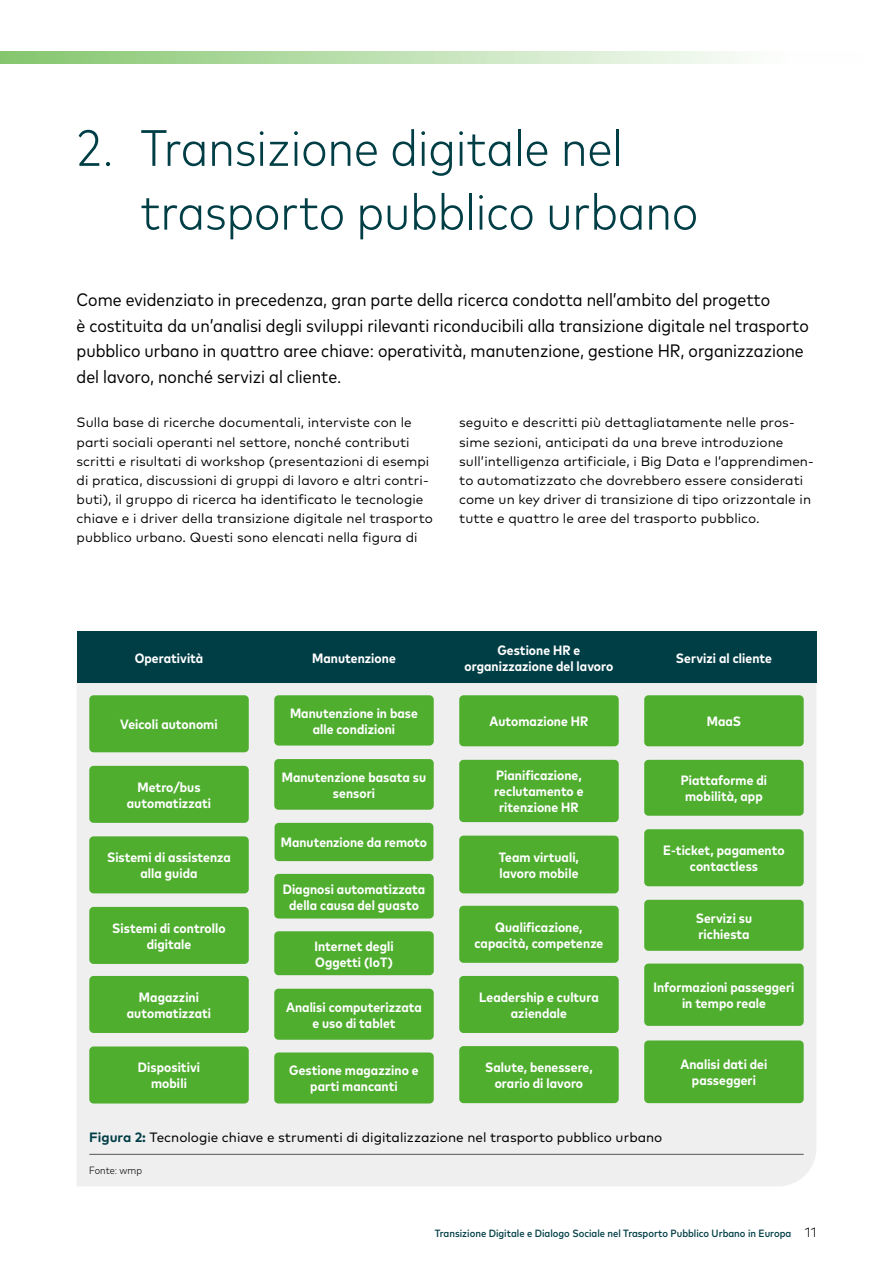
<style>
.page{position:relative;width:893px;height:1263px;background:#fff}
.page>*{position:absolute;margin:0;border:0;box-sizing:border-box;transform-origin:0 0}
.Head_01_IT{font:300 condensed 51px/63.8px "Mark Pro";color:#003e46}
.Intro_IT{font:condensed 18px/25.5px "Mark Pro";color:#000}
.Grafik_IT{font:700 condensed 13.5px/15.9px "Mark Pro";letter-spacing:.005em;color:#fff;text-align:center}
.Copy_IT{font:13.5px/19.2px "Mark Pro";letter-spacing:.005em;color:#000}
.Figure_IT{font:13.5px "Mark Pro";color:#000}
.t1{font:500 condensed 10.5px "Mark Pro";color:#003e46}
.Quelle_IT{font:300 condensed 10.5px "Mark Pro";color:#000}
.s1{font-weight:700;color:#003e46}
.s2{font-weight:300;font-stretch:normal;font-size:13.5px;color:#000}
</style>
<div class="page">
<svg style="left:0;top:51px;width:739px;height:13px;background:#bce0b0"></svg>
<div style="left:77px;top:682px;width:739px;height:504px;background:#efefef"></div>
<div style="left:77px;top:631px;width:739px;height:51px;background:#003e46"></div>
<hr style="left:89px;top:1154px;width:715px;height:1px;background:#555">
<div style="left:89px;top:695px;width:160px;height:57px;background:#50ae2f;border-radius:4px"></div>
<div style="left:459px;top:695px;width:160px;height:51px;background:#50ae2f;border-radius:4px"></div>
<div style="left:274px;top:695px;width:160px;height:50px;background:#50ae2f;border-radius:4px"></div>
<div style="left:644px;top:695px;width:160px;height:51px;background:#50ae2f;border-radius:4px"></div>
<div style="left:89px;top:766px;width:160px;height:57px;background:#50ae2f;border-radius:4px"></div>
<div style="left:459px;top:760px;width:160px;height:62px;background:#50ae2f;border-radius:4px"></div>
<div style="left:274px;top:759px;width:160px;height:51px;background:#50ae2f;border-radius:4px"></div>
<div style="left:644px;top:760px;width:160px;height:56px;background:#50ae2f;border-radius:4px"></div>
<div style="left:89px;top:836px;width:160px;height:57px;background:#50ae2f;border-radius:4px"></div>
<div style="left:459px;top:836px;width:160px;height:57px;background:#50ae2f;border-radius:4px"></div>
<div style="left:275px;top:823px;width:158px;height:38px;background:#50ae2f;border-radius:4px"></div>
<div style="left:644px;top:829px;width:160px;height:57px;background:#50ae2f;border-radius:4px"></div>
<div style="left:89px;top:907px;width:160px;height:57px;background:#50ae2f;border-radius:4px"></div>
<div style="left:459px;top:906px;width:160px;height:57px;background:#50ae2f;border-radius:4px"></div>
<div style="left:274px;top:874px;width:160px;height:44px;background:#50ae2f;border-radius:4px"></div>
<div style="left:644px;top:900px;width:160px;height:51px;background:#50ae2f;border-radius:4px"></div>
<div style="left:89px;top:976px;width:160px;height:57px;background:#50ae2f;border-radius:4px"></div>
<div style="left:459px;top:976px;width:160px;height:57px;background:#50ae2f;border-radius:4px"></div>
<div style="left:274px;top:931px;width:160px;height:44px;background:#50ae2f;border-radius:4px"></div>
<div style="left:644px;top:963px;width:160px;height:63px;background:#50ae2f;border-radius:4px"></div>
<div style="left:89px;top:1046px;width:160px;height:57px;background:#50ae2f;border-radius:4px"></div>
<div style="left:459px;top:1046px;width:160px;height:57px;background:#50ae2f;border-radius:4px"></div>
<div style="left:274px;top:989px;width:160px;height:51px;background:#50ae2f;border-radius:4px"></div>
<div style="left:644px;top:1040px;width:160px;height:63px;background:#50ae2f;border-radius:4px"></div>
<div style="left:274px;top:1052px;width:160px;height:51px;background:#50ae2f;border-radius:4px"></div>
<p class="Head_01_IT" style="left:140px;top:112px;width:559px;text-indent:-64px">2. Transizione digitale nel trasporto pubblico urbano</p>
<p class="Intro_IT" style="left:77px;top:286px;width:734px">Come evidenziato in precedenza, gran parte della ricerca condotta nell’ambito del progetto<br>è costituita da un’analisi degli sviluppi rilevanti riconducibili alla transizione digitale nel trasporto pubblico urbano in quattro aree chiave: operatività, manutenzione, gestione HR, organizzazione del lavoro, nonché servizi al cliente.</p>
<p class="Copy_IT" style="left:77px;top:412px;width:358px">Sulla base di ricerche documentali, interviste con le parti sociali operanti nel settore, nonché contributi scritti e risultati di workshop (presentazioni di esempi di pratica, discussioni di gruppi di lavoro e altri contri&shy;buti), il gruppo di ricerca ha identificato le tecnologie chiave e i driver della transizione digitale nel trasporto pubblico urbano. Questi sono elencati nella figura di</p>
<p class="Copy_IT" style="left:459px;top:412px;width:356px">seguito e descritti più dettagliatamente nelle pros&shy;sime sezioni, anticipati da una breve introduzione sull’intelligenza artificiale, i Big Data e l’apprendimen&shy;to automatizzato che dovrebbero essere considerati come un key driver di transizione di tipo orizzontale in tutte e quattro le aree del trasporto pubblico.</p>
<p class="Grafik_IT" style="left:135px;top:649px;width:70px">Operatività</p>
<p class="Grafik_IT" style="left:120px;top:715px;width:99px">Veicoli autonomi</p>
<p class="Grafik_IT" style="left:312px;top:649px;width:85px">Manutenzione</p>
<p class="Grafik_IT" style="left:290px;top:704px;width:129px">Manutenzione in base alle condizioni</p>
<p class="Grafik_IT" style="left:465px;top:641px;width:150px">Gestione HR e organizzazione del lavoro</p>
<p class="Grafik_IT" style="left:489px;top:712px;width:100px">Automazione HR</p>
<p class="Grafik_IT" style="left:676px;top:649px;width:98px">Servizi al cliente</p>
<p class="Grafik_IT" style="left:707px;top:712px;width:36px">MaaS</p>
<p class="Grafik_IT" style="left:127px;top:778px;width:86px">Metro/bus automatizzati</p>
<p class="Grafik_IT" style="left:494px;top:766px;width:91px">Pianificazione, reclutamento e ritenzione HR</p>
<p class="Grafik_IT" style="left:282px;top:768px;width:146px">Manutenzione basata su sensori</p>
<p class="Grafik_IT" style="left:681px;top:771px;width:88px">Piattaforme di mobilità, app</p>
<p class="Grafik_IT" style="left:281px;top:833px;width:148px">Manutenzione da remoto</p>
<p class="Grafik_IT" style="left:107px;top:848px;width:125px">Sistemi di assistenza alla guida</p>
<p class="Grafik_IT" style="left:499px;top:848px;width:82px;text-align:left">Team virtuali, lavoro mobile</p>
<p class="Grafik_IT" style="left:283px;top:880px;width:144px">Diagnosi automatizzata della causa del guasto</p>
<p class="Grafik_IT" style="left:112px;top:919px;width:115px">Sistemi di controllo digitale</p>
<p class="Grafik_IT" style="left:474px;top:918px;width:130px">Qualificazione, capacità, competenze</p>
<p class="Grafik_IT" style="left:314px;top:937px;width:81px;text-align:left">Internet degli<br>Oggetti (IoT)</p>
<p class="Grafik_IT" style="left:127px;top:988px;width:86px">Magazzini automatizzati</p>
<p class="Grafik_IT" style="left:479px;top:988px;width:121px">Leadership e cultura aziendale</p>
<p class="Grafik_IT" style="left:286px;top:998px;width:137px">Analisi computerizzata e uso di tablet</p>
<p class="Grafik_IT" style="left:138px;top:1058px;width:64px">Dispositivi mobili</p>
<p class="Grafik_IT" style="left:485px;top:1058px;width:109px">Salute, benessere, orario di lavoro</p>
<p class="Grafik_IT" style="left:289px;top:1061px;width:131px">Gestione magazzino e parti mancanti</p>
<p class="Grafik_IT" style="left:663px;top:841px;width:123px">E-ticket, pagamento contactless</p>
<p class="Grafik_IT" style="left:696px;top:909px;width:58px;text-align:left">Servizi su richiesta</p>
<p class="Grafik_IT" style="left:653px;top:978px;width:143px">Informazioni passeggeri in tempo reale</p>
<p class="Grafik_IT" style="left:680px;top:1055px;width:88px">Analisi dati dei passeggeri</p>
<p class="Figure_IT" style="left:89px;top:1127px;width:575px"><span class="s1">Figura 2:</span> Tecnologie chiave e strumenti di digitalizzazione nel trasporto pubblico urbano</p>
<p class="Quelle_IT" style="left:89px;top:1162px;width:54px">Fonte: wmp</p>
<p class="t1" style="left:435px;top:1226px;width:383px">Transizione Digitale e Dialogo Sociale nel Trasporto Pubblico Urbano in Europa <span class="s2">11</span></p>
</div>
